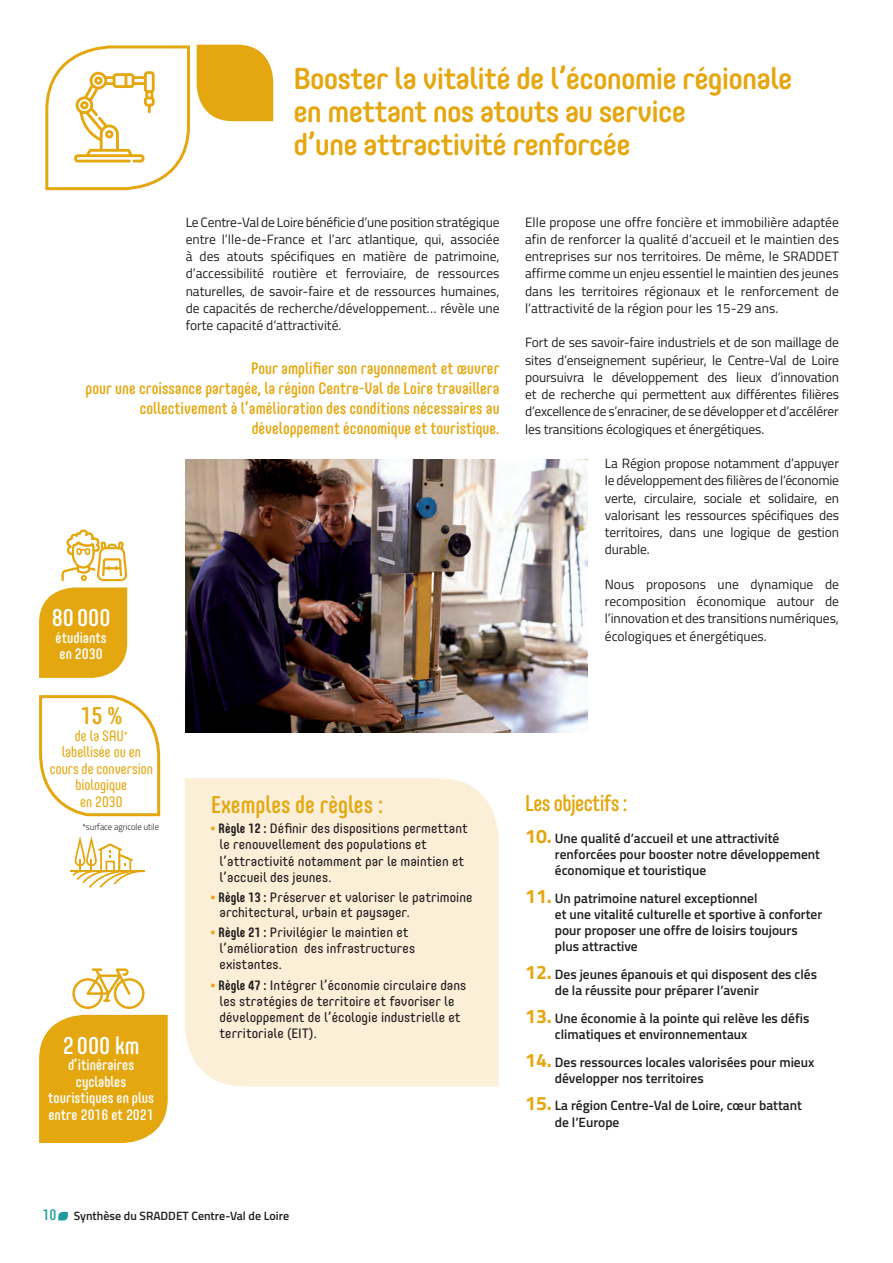
<style>
.page{position:relative;width:893px;height:1263px;background:#fff}
.page>*{position:absolute;margin:0;border:0;box-sizing:border-box;transform-origin:0 0}
.t1{font:500 30px/33px "Core Mellow";letter-spacing:-.03em;color:#e5a710}
.t2{font:500 condensed 24px "Core Mellow";color:#e5a710}
.t3{font:500 condensed 24px "Core Mellow";color:#fff}
.t4{font:500 condensed 22.5px "Core Mellow";letter-spacing:-.03em;color:#e5a710}
.t5{font:500 condensed 16.5px/19.8px "Core Mellow";color:#e5a710;text-align:right}
.t6{font:500 condensed 15px/16.5px "Core Mellow";color:#fff}
.t7{font:condensed 15px/16.5px "Core Mellow";color:#e5a710;text-align:center}
.t8{font:13.5px/17.2px "Titillium Web";letter-spacing:-.01em;color:#231f20;text-align:justify}
.t9{font:600 13.5px/16.2px "Titillium Web";color:#231f20}
.t10{font:13.5px/16.2px "Core Mellow";color:#231f20}
.t11{font:600 12px "Titillium Web";color:#231f20}
.t12{font:300 9px "Titillium Web";color:#231f20;scale:.95 1}
.s1{font-family:"Universal Newswith Comm Pi";color:#e5a710}
.s2{font-weight:700;font-stretch:condensed}
.s3{font-family:"Core Mellow";font-weight:500;font-stretch:condensed;font-size:15px;color:#1f9b9e}
.s4{font-weight:700;font-size:19.5px;color:#e5a710}
</style>
<div class="page">
<svg style="left:58px;top:1212px;width:10px;height:8px"></svg>
<svg style="left:197px;top:45px;width:76px;height:76px;background:#e7ae24"></svg>
<img style="left:186px;top:460px;width:402px;height:273px">
<div style="left:185px;top:778px;width:314px;height:308px;background:#fbefd7"></div>
<svg style="left:39px;top:695px;width:122px;height:122px"></svg>
<svg style="left:39px;top:587px;width:88px;height:91px;background:#e6ad20"></svg>
<svg style="left:45px;top:45px;width:145px;height:146px"></svg>
<div style="left:39px;top:1015px;width:129px;height:128px;background:#e5a710"></div>
<hr style="left:70px;top:870px;width:75px;height:2px;background:#e5a710">
<svg style="left:72px;top:836px;width:73px;height:52px"></svg>
<svg style="left:72px;top:968px;width:73px;height:41px"></svg>
<svg style="left:62px;top:529px;width:65px;height:52px"></svg>
<h1 class="t1" style="left:293px;top:60px;width:501px">Booster la vitalité de l’économie régionale en mettant nos atouts au service<br>d’une attractivité renforcée</h1>
<p class="t8" style="left:186px;top:212px;width:315px">Le Centre-Val de Loire bénéficie d’une position stratégique entre l’Ile-de-France et l’arc atlantique, qui, associée à des atouts spécifiques en matière de patrimoine, d’accessibilité routière et ferroviaire, de ressources naturelles, de savoir-faire et de ressources humaines, de capacités de recherche/développement… révèle une forte capacité d’attractivité.</p>
<p class="t8" style="left:525px;top:213px;width:315px">Elle propose une offre foncière et immobilière adaptée afin de renforcer la qualité d’accueil et le maintien des entreprises sur nos territoires. De même, le SRADDET affirme comme un enjeu essentiel le maintien des jeunes dans les territoires régionaux et le renforcement de l’attractivité de la région pour les 15-29 ans.</p>
<p class="t8" style="left:525px;top:333px;width:315px">Fort de ses savoir-faire industriels et de son maillage de sites d’enseignement supérieur, le Centre-Val de Loire poursuivra le développement des lieux d’innovation et de recherche qui permettent aux différentes filières d’excellence de s’enraciner, de se développer et d’accélérer les transitions écologiques et énergétiques.</p>
<p class="t8" style="left:605px;top:454px;width:236px">La Région propose notamment d’appuyer le développement des filières de l’économie verte, circulaire, sociale et solidaire, en valorisant les ressources spécifiques des territoires, dans une logique de gestion durable.</p>
<p class="t8" style="left:605px;top:575px;width:236px">Nous proposons une dynamique de recomposition économique autour de l’innovation et des transitions numériques, écologiques et énergétiques.</p>
<p class="t5" style="left:85px;top:358px;width:416px">Pour amplifier son rayonnement et œuvrer<br>pour une croissance partagée, la région Centre-Val de Loire travaillera collectivement à l’amélioration des conditions nécessaires au développement économique et touristique.</p>
<h2 class="t3" style="left:52px;top:600px;width:60px">80 000</h2>
<p class="t6" style="left:56px;top:629px;width:53px">étudiants en 2030</p>
<h2 class="t2" style="left:80px;top:698px;width:43px">15 %</h2>
<p class="t7" style="left:50px;top:726px;width:105px">de la SAU<sup>* </sup>labellisée ou en cours de conversion biologique<br>en 2030</p>
<p class="t12" style="left:82px;top:820px;width:82px">*surface agricole utile</p>
<h2 class="t3" style="left:63px;top:1027px;width:78px">2 000 km</h2>
<p class="t6" style="left:48px;top:1056px;width:107px;text-align:center">d’itinéraires cyclables touristiques en plus entre 2016 et 2021</p>
<h2 class="t2" style="left:211px;top:786px;width:174px">Exemples de règles :</h2>
<p class="t10" style="left:220px;top:820px;width:250px;text-indent:-9px"><span class="s1">▪</span> <span class="s2">Règle 12 :</span> Définir des dispositions permettant le renouvellement des populations et l’attractivité notamment par le maintien et l’accueil des jeunes.</p>
<p class="t10" style="left:220px;top:890px;width:254px;line-height:14.2px;text-indent:-9px"><span class="s1">▪</span> <span class="s2">Règle 13 :</span> Préserver et valoriser le patrimoine architectural, urbain et paysager.</p>
<p class="t10" style="left:220px;top:923px;width:197px;text-indent:-9px"><span class="s1">▪</span> <span class="s2">Règle 21 :</span> Privilégier le maintien et l’amélioration des infrastructures existantes.</p>
<p class="t10" style="left:220px;top:976px;width:248px;text-indent:-9px"><span class="s1">▪</span> <span class="s2">Règle 47 :</span> Intégrer l’économie circulaire dans les stratégies de territoire et favoriser le développement de l’écologie industrielle et territoriale (EIT).</p>
<p class="t11" style="left:43px;top:1207px;width:248px"><span class="s3">10</span> Synthèse du SRADDET Centre-Val de Loire</p>
<h3 class="t4" style="left:525px;top:786px;width:104px">Les objectifs :</h3>
<p class="t9" style="left:555px;top:829px;width:267px;text-indent:-30px"><span class="s4">10.</span> Une qualité d’accueil et une attractivité renforcées pour booster notre développement économique et touristique</p>
<p class="t9" style="left:555px;top:889px;width:269px;text-indent:-30px"><span class="s4">11.</span> Un patrimoine naturel exceptionnel<br>et une vitalité culturelle et sportive à conforter pour proposer une offre de loisirs toujours plus attractive</p>
<p class="t9" style="left:555px;top:965px;width:264px;text-indent:-30px"><span class="s4">12.</span> Des jeunes épanouis et qui disposent des clés de la réussite pour préparer l’avenir</p>
<p class="t9" style="left:555px;top:1009px;width:256px;text-indent:-30px"><span class="s4">13.</span> Une économie à la pointe qui relève les défis climatiques et environnementaux</p>
<p class="t9" style="left:555px;top:1053px;width:261px;text-indent:-30px"><span class="s4">14.</span> Des ressources locales valorisées pour mieux développer nos territoires</p>
<p class="t9" style="left:555px;top:1097px;width:249px;text-indent:-30px"><span class="s4">15.</span> La région Centre-Val de Loire, cœur battant de l’Europe</p>
</div>
